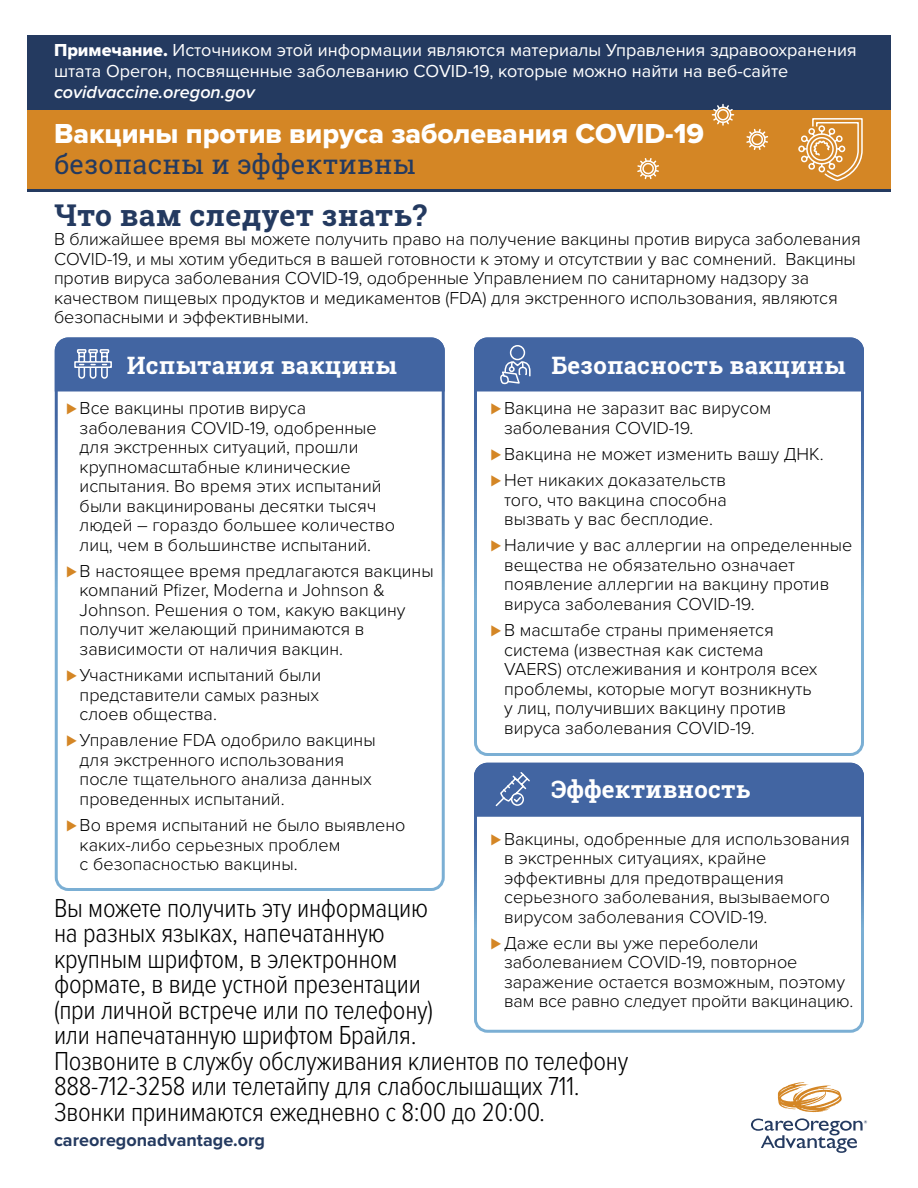
<style>
.page{position:relative;width:918px;height:1188px;background:#fff}
.page>*{position:absolute;margin:0;border:0;box-sizing:border-box;transform-origin:0 0}
.t1{font:700 30px "Roboto Slab";letter-spacing:.01em;color:#243a60}
.t2{font:28.5px "Proxima Nova Extrabld";color:#fff}
.t3{font:300 27px/25.5px "Proxima Nova Cond";letter-spacing:-.01em;color:#000}
.t4{font:27px "Roboto Slab";letter-spacing:.01em;color:#243a60}
.t5{font:700 24px "Roboto Slab";letter-spacing:.01em;color:#fff}
.t6{font:300 18px/19.5px "Proxima Nova";color:#000}
.t7{font:18px/21px "Proxima Nova";color:#fff}
.t8{font:italic 600 18px "Proxima Nova";color:#fff}
.t9{font:700 18px "Proxima Nova";color:#243a60}
.s1{font-family:"Proxima Nova Extrabld"}
.s2{color:#d48625}
</style>
<div class="page">
<div style="left:55px;top:338px;width:390px;height:553px;border:3px solid #fff;border-radius:12px"></div>
<div style="left:474px;top:338px;width:390px;height:418px;border:3px solid #fff;border-radius:12px"></div>
<div style="left:474px;top:763px;width:390px;height:270px;border:3px solid #fff;border-radius:12px"></div>
<div style="left:27px;top:108px;width:864px;height:81px;background:#d48625"></div>
<div style="left:27px;top:36px;width:864px;height:74px;background:#243a60"></div>
<hr style="left:27px;top:189px;width:864px;height:3px;background:#243a60">
<div style="left:474px;top:763px;width:390px;height:54px;background:#4265a2"></div>
<div style="left:55px;top:338px;width:390px;height:54px;background:#4265a2"></div>
<div style="left:474px;top:338px;width:390px;height:54px;background:#4265a2"></div>
<svg style="left:798px;top:118px;width:65px;height:63px"></svg>
<svg style="left:637px;top:158px;width:22px;height:22px"></svg>
<svg style="left:746px;top:128px;width:23px;height:22px"></svg>
<svg style="left:711px;top:104px;width:24px;height:22px"></svg>
<svg style="left:778px;top:1082px;width:64px;height:30px"></svg>
<svg style="left:751px;top:1118px;width:116px;height:35px"></svg>
<p class="t7" style="left:54px;top:39px;width:804px"><span class="s1">Примечание.</span> Источником этой информации являются материалы Управления здравоохранения штата Орегон, посвященные заболеванию COVID-19, которые можно найти на веб-сайте</p>
<p class="t8" style="left:54px;top:79px;width:202px">covidvaccine.oregon.gov</p>
<h2 class="t2" style="left:54px;top:112px;width:652px">Вакцины против вируса заболевания COVID-19</h2>
<h3 class="t4" style="left:54px;top:146px;width:363px">безопасны и эффективны</h3>
<h1 class="t1" style="left:54px;top:194px;width:374px">Что вам следует знать?</h1>
<p class="t6" style="left:54px;top:228px;width:808px">В ближайшее время вы можете получить право на получение вакцины против вируса заболевания COVID-19, и мы хотим убедиться в вашей готовности к этому и отсутствии у вас сомнений. Вакцины против вируса заболевания COVID-19, одобренные Управлением по санитарному надзору за качеством пищевых продуктов и медикаментов (FDA) для экстренного использования, являются безопасными и эффективными.</p>
<h3 class="t5" style="left:127px;top:349px;width:271px">Испытания вакцины</h3>
<p class="t6" style="left:80px;top:398px;width:317px;text-indent:-14px"><span class="s2">⊲</span> Все вакцины против вируса заболевания COVID-19, одобренные для экстренных ситуаций, прошли крупномасштабные клинические испытания. Во время этих испытаний были вакцинированы десятки тысяч людей – гораздо большее количество лиц, чем в большинстве испытаний.</p>
<p class="t6" style="left:80px;top:560px;width:356px;text-indent:-14px"><span class="s2">⊲</span> В настоящее время предлагаются вакцины компаний Pfizer, Moderna и Johnson &amp; Johnson. Решения о том, какую вакцину получит желающий принимаются в зависимости от наличия вакцин.</p>
<p class="t6" style="left:80px;top:664px;width:243px;text-align:justify;text-indent:-14px"><span class="s2">⊲</span> Участниками испытаний были представители самых разных слоев общества.</p>
<p class="t6" style="left:80px;top:730px;width:298px;text-indent:-14px"><span class="s2">⊲</span> Управление FDA одобрило вакцины для экстренного использования после тщательного анализа данных проведенных испытаний.</p>
<p class="t6" style="left:80px;top:814px;width:327px;text-indent:-14px"><span class="s2">⊲</span> Во время испытаний не было выявлено каких-либо серьезных проблем<br>с безопасностью вакцины.</p>
<h3 class="t5" style="left:551px;top:349px;width:296px">Безопасность вакцины</h3>
<p class="t6" style="left:504px;top:398px;width:269px;text-indent:-14px"><span class="s2">⊲</span> Вакцина не заразит вас вирусом заболевания COVID-19.</p>
<p class="t6" style="left:491px;top:440px;width:335px;line-height:26.2px"><span class="s2">⊲</span> Вакцина не может изменить вашу ДНК. <span class="s2">⊲</span> Нет никаких доказательств</p>
<p class="t6" style="left:504px;top:489px;width:224px">того, что вакцина способна вызвать у вас бесплодие.</p>
<p class="t6" style="left:504px;top:535px;width:350px;text-indent:-14px"><span class="s2">⊲</span> Наличие у вас аллергии на определенные вещества не обязательно означает появление аллергии на вакцину против вируса заболевания COVID-19.</p>
<p class="t6" style="left:504px;top:619px;width:315px;text-indent:-14px"><span class="s2">⊲</span> В масштабе страны применяется система (известная как система VAERS) отслеживания и контроля всех проблемы, которые могут возникнуть у лиц, получивших вакцину против вируса заболевания COVID-19.</p>
<h3 class="t5" style="left:551px;top:773px;width:201px">Эффективность</h3>
<p class="t6" style="left:504px;top:828px;width:347px;text-indent:-14px"><span class="s2">⊲</span> Вакцины, одобренные для использования в экстренных ситуациях, крайне эффективны для предотвращения серьезного заболевания, вызываемого вирусом заболевания COVID-19.</p>
<p class="t6" style="left:504px;top:932px;width:351px;text-indent:-14px"><span class="s2">⊲</span> Даже если вы уже переболели заболеванием COVID-19, повторное заражение остается возможным, поэтому вам все равно следует пройти вакцинацию.</p>
<p class="t3" style="left:54px;top:894px;width:576px">Вы можете получить эту информацию<br>на разных языках, напечатанную<br>крупным шрифтом, в электронном<br>формате, в виде устной презентации<br>(при личной встрече или по телефону)<br>или напечатанную шрифтом Брайля.<br>Позвоните в службу обслуживания клиентов по телефону 888-712-3258 или телетайпу для слабослышащих 711.<br>Звонки принимаются ежедневно с 8:00 до 20:00.</p>
<p class="t9" style="left:54px;top:1126px;width:213px">careoregonadvantage.org</p>
</div>
